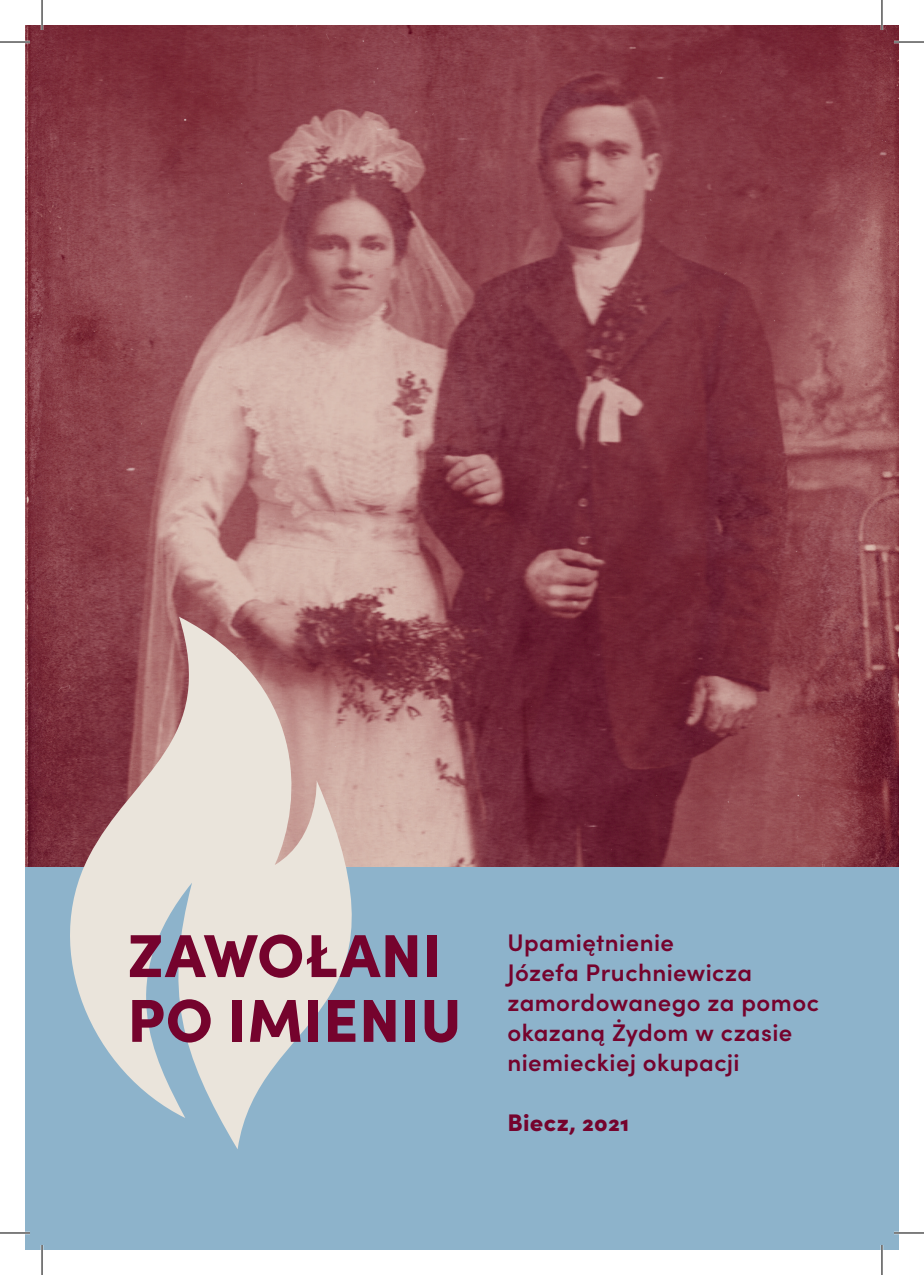
<style>
.page{position:relative;width:924px;height:1275px;background:#fff}
.page>*{position:absolute;margin:0;border:0;box-sizing:border-box;transform-origin:0 0}
.t1{font:900 60.8px "Sofia Pro";letter-spacing:.005em;color:#75032d}
.t2{font:600 24px/30px "Sofia Pro";letter-spacing:.015em;color:#75032d}
.t3{font:900 24px "Sofia Pro";letter-spacing:.01em;color:#75032d}
</style>
<div class="page">
<img style="left:25px;top:25px;width:873px;height:842px">
<div style="left:25px;top:867px;width:873px;height:383px;background:#8db3cb"></div>
<svg style="left:40px;top:616px;width:382px;height:533px"></svg>
<hr style="left:0;top:41px;width:30px;height:2px;background:#fff">
<hr style="left:893px;top:41px;width:30px;height:2px;background:#fff">
<hr style="left:0;top:1231px;width:30px;height:3px;background:#fff">
<hr style="left:893px;top:1231px;width:30px;height:3px;background:#fff">
<hr style="left:41px;top:0;width:2px;height:30px;background:#fff">
<hr style="left:41px;top:1245px;width:2px;height:30px;background:#fff">
<hr style="left:880px;top:0;width:2px;height:30px;background:#fff">
<hr style="left:880px;top:1245px;width:2px;height:30px;background:#fff">
<hr style="left:0;top:42px;width:30px;height:1px;background:#000">
<hr style="left:893px;top:42px;width:30px;height:1px;background:#000">
<hr style="left:0;top:1232px;width:30px;height:1px;background:#000">
<hr style="left:893px;top:1232px;width:30px;height:1px;background:#000">
<hr style="left:42px;top:0;width:1px;height:30px;background:#000">
<hr style="left:42px;top:1245px;width:1px;height:30px;background:#000">
<hr style="left:881px;top:0;width:1px;height:30px;background:#000">
<hr style="left:881px;top:1245px;width:1px;height:30px;background:#000">
<p class="t1" style="left:127px;top:908px;width:315px">ZAWOŁANI</p>
<p class="t1" style="left:127px;top:972px;width:335px">PO IMIENIU</p>
<p class="t2" style="left:507px;top:926px;width:168px">Upamiętnienie</p>
<p class="t2" style="left:507px;top:956px;width:313px">Józefa Pruchniewicza zamordowanego za pomoc okazaną Żydom w czasie niemieckiej okupacji</p>
<p class="t3" style="left:507px;top:1103px;width:123px">Biecz, 2021</p>
</div>
